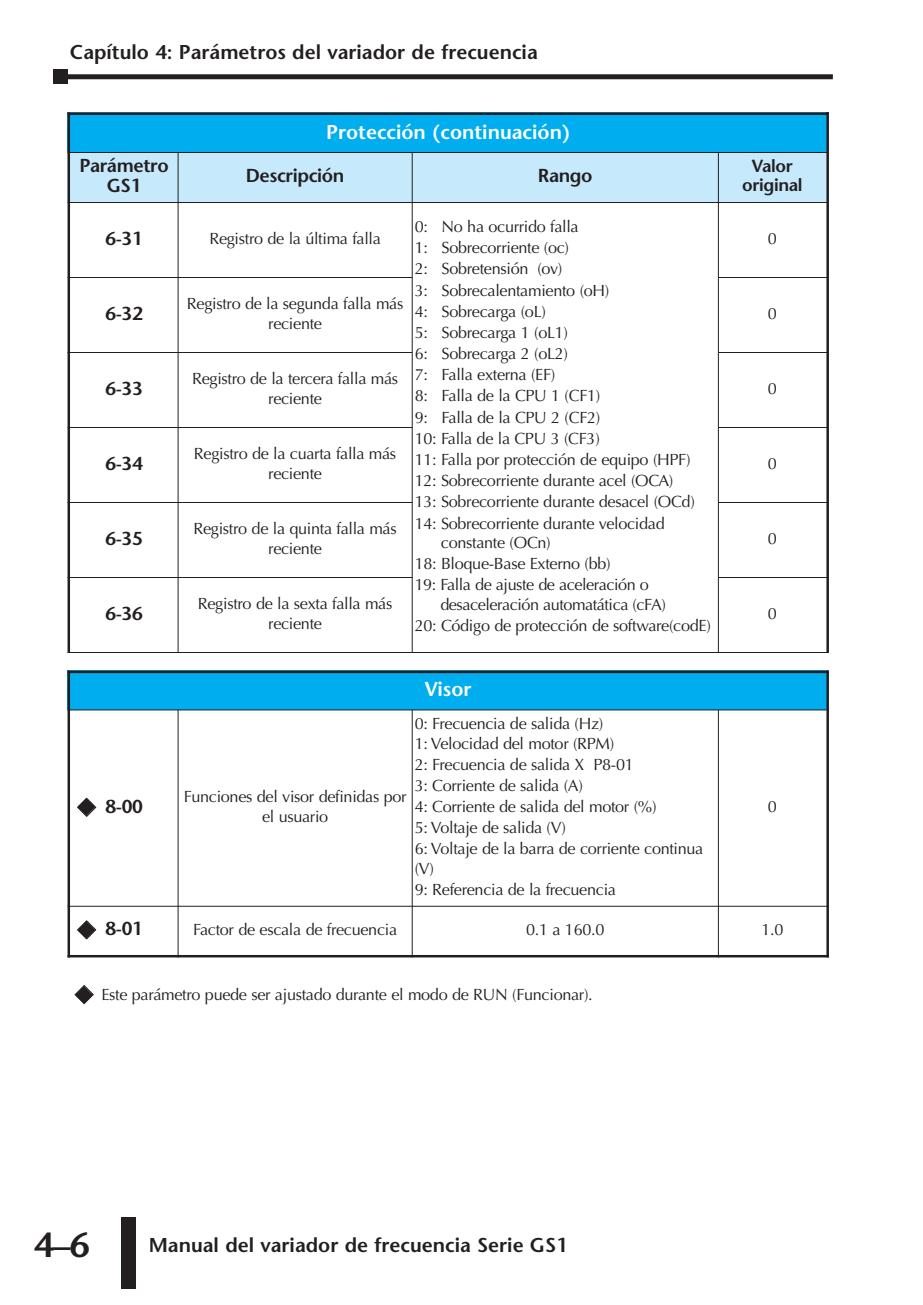
<style>
.page{position:relative;width:923px;height:1305px;background:#fff}
.page>*{position:absolute;margin:0;border:0;box-sizing:border-box;transform-origin:0 0}
.t1{font:600 35px "Stone Sans";color:#231f20}
.t2{font:600 20px "Stone Sans";color:#231f20}
.t3{font:600 20px "Stone Sans";color:#fff}
.t4{font:600 18.75px/19.2px "Stone Sans";letter-spacing:-.02em;color:#231f20;text-align:center}
.t5{font:600 17.5px/19.2px "Stone Sans";letter-spacing:-.02em;color:#231f20;text-align:center}
.t6{font:16.25px/21.2px "Optima";letter-spacing:-.02em;color:#231f20}
</style>
<div class="page">
<div style="left:67px;top:74px;width:765px;height:5px;background:#231f20"></div>
<div style="left:53px;top:70px;width:14px;height:14px;background:#231f20"></div>
<div style="left:121px;top:1217px;width:14px;height:72px;background:#231f20"></div>
<div style="left:68px;top:112px;width:759px;height:40px;background:#00aeef"></div>
<div style="left:68px;top:152px;width:110px;height:50px;background:#c6eafb"></div>
<div style="left:178px;top:152px;width:234px;height:50px;background:#c6eafb"></div>
<div style="left:412px;top:152px;width:306px;height:50px;background:#c6eafb"></div>
<div style="left:718px;top:152px;width:111px;height:50px;background:#c6eafb"></div>
<hr style="left:68px;top:112px;width:2px;height:540px;background:#231f20">
<hr style="left:178px;top:152px;width:1px;height:500px;background:#231f20">
<hr style="left:412px;top:152px;width:1px;height:500px;background:#231f20">
<hr style="left:718px;top:152px;width:1px;height:500px;background:#231f20">
<hr style="left:826px;top:112px;width:2px;height:540px;background:#231f20">
<hr style="left:68px;top:112px;width:760px;height:3px;background:#231f20">
<hr style="left:68px;top:152px;width:760px;height:1px;background:#231f20">
<hr style="left:68px;top:202px;width:760px;height:1px;background:#231f20">
<hr style="left:68px;top:277px;width:344px;height:1px;background:#231f20">
<hr style="left:718px;top:277px;width:110px;height:1px;background:#231f20">
<hr style="left:68px;top:352px;width:344px;height:1px;background:#231f20">
<hr style="left:718px;top:352px;width:110px;height:1px;background:#231f20">
<hr style="left:68px;top:427px;width:344px;height:1px;background:#231f20">
<hr style="left:718px;top:427px;width:110px;height:1px;background:#231f20">
<hr style="left:68px;top:502px;width:344px;height:1px;background:#231f20">
<hr style="left:718px;top:502px;width:110px;height:1px;background:#231f20">
<hr style="left:68px;top:577px;width:344px;height:1px;background:#231f20">
<hr style="left:718px;top:577px;width:110px;height:1px;background:#231f20">
<hr style="left:68px;top:652px;width:760px;height:1px;background:#231f20">
<div style="left:68px;top:671px;width:759px;height:39px;background:#00aeef"></div>
<hr style="left:68px;top:671px;width:2px;height:286px;background:#231f20">
<hr style="left:178px;top:710px;width:1px;height:247px;background:#231f20">
<hr style="left:412px;top:710px;width:1px;height:247px;background:#231f20">
<hr style="left:718px;top:710px;width:1px;height:247px;background:#231f20">
<hr style="left:826px;top:671px;width:2px;height:286px;background:#231f20">
<hr style="left:68px;top:671px;width:760px;height:2px;background:#231f20">
<hr style="left:68px;top:710px;width:760px;height:1px;background:#231f20">
<hr style="left:68px;top:906px;width:760px;height:1px;background:#231f20">
<hr style="left:68px;top:955px;width:760px;height:2px;background:#231f20">
<p class="t2" style="left:70px;top:44px;width:469px">Capítulo 4: Parámetros del variador de frecuencia</p>
<p class="t3" style="left:326px;top:124px;width:245px">Protección (continuación)</p>
<p class="t4" style="left:79px;top:158px;width:91px">Parámetro<br>GS1</p>
<p class="t4" style="left:246px;top:168px;width:100px">Descripción</p>
<p class="t4" style="left:538px;top:168px;width:56px">Rango</p>
<p class="t5" style="left:742px;top:158px;width:62px">Valor original</p>
<p class="t4" style="left:105px;top:230px;width:39px">6-31</p>
<p class="t6" style="left:209px;top:229px;width:173px">Registro de la última falla</p>
<p class="t6" style="left:415px;top:218px;width:281px">0: No ha ocurrido falla<br>1: Sobrecorriente (oc)<br>2: Sobretensión (ov)<br>3: Sobrecalentamiento (oH)<br>4: Sobrecarga (oL)<br>5: Sobrecarga 1 (oL1)<br>6: Sobrecarga 2 (oL2)<br>7: Falla externa (EF)<br>8: Falla de la CPU 1 (CF1)<br>9: Falla de la CPU 2 (CF2)<br>10: Falla de la CPU 3 (CF3)<br>11: Falla por protección de equipo (HPF)<br>12: Sobrecorriente durante acel (OCA)<br>13: Sobrecorriente durante desacel (OCd)<br>14: Sobrecorriente durante velocidad</p>
<p class="t6" style="left:415px;top:533px;width:236px;text-indent:26px">constante (OCn)<br>18: Bloque-Base Externo (bb)<br>19: Falla de ajuste de aceleración o</p>
<p class="t6" style="left:415px;top:595px;width:298px;text-indent:26px">desaceleración automatática (cFA)<br>20: Código de protección de software(codE)</p>
<p class="t6" style="left:767px;top:229px;width:11px">0</p>
<p class="t4" style="left:105px;top:305px;width:39px">6-32</p>
<p class="t6" style="left:187px;top:296px;width:218px;line-height:19.2px;text-align:center">Registro de la segunda falla más reciente</p>
<p class="t6" style="left:767px;top:304px;width:11px">0</p>
<p class="t4" style="left:105px;top:380px;width:39px">6-33</p>
<p class="t6" style="left:192px;top:371px;width:207px;line-height:19.2px;text-align:center">Registro de la tercera falla más reciente</p>
<p class="t6" style="left:767px;top:379px;width:11px">0</p>
<p class="t4" style="left:105px;top:455px;width:39px">6-34</p>
<p class="t6" style="left:194px;top:446px;width:204px;line-height:19.2px;text-align:center">Registro de la cuarta falla más reciente</p>
<p class="t6" style="left:767px;top:454px;width:11px">0</p>
<p class="t4" style="left:105px;top:530px;width:39px">6-35</p>
<p class="t6" style="left:193px;top:521px;width:205px;line-height:19.2px;text-align:center">Registro de la quinta falla más reciente</p>
<p class="t6" style="left:767px;top:529px;width:11px">0</p>
<p class="t4" style="left:105px;top:605px;width:39px">6-36</p>
<p class="t6" style="left:198px;top:596px;width:196px;line-height:19.2px;text-align:center">Registro de la sexta falla más reciente</p>
<p class="t6" style="left:767px;top:604px;width:11px">0</p>
<p class="t4" style="left:106px;top:798px;width:39px">8-00</p>
<p class="t6" style="left:184px;top:789px;width:224px;line-height:19.2px;text-align:center">Funciones del visor definidas por el usuario</p>
<p class="t3" style="left:425px;top:682px;width:48px">Visor</p>
<p class="t6" style="left:415px;top:716px;width:201px;line-height:19.2px">0: Frecuencia de salida (Hz)<br>1: Velocidad del motor (RPM)</p>
<p class="t6" style="left:415px;top:755px;width:290px">2: Frecuencia de salida X P8-01<br>3: Corriente de salida (A)<br>4: Corriente de salida del motor (%)<br>5: Voltaje de salida (V)<br>6: Voltaje de la barra de corriente continua</p>
<p class="t6" style="left:415px;top:859px;width:203px">(V)<br>9: Referencia de la frecuencia</p>
<p class="t6" style="left:767px;top:797px;width:11px">0</p>
<p class="t4" style="left:106px;top:921px;width:39px">8-01</p>
<p class="t6" style="left:193px;top:920px;width:205px">Factor de escala de frecuencia</p>
<p class="t6" style="left:526px;top:920px;width:80px">0.1 a 160.0</p>
<p class="t6" style="left:761px;top:920px;width:23px">1.0</p>
<p class="t6" style="left:101px;top:985px;width:493px">Este parámetro puede ser ajustado durante el modo de RUN (Funcionar).</p>
<h1 class="t1" style="left:34px;top:1231px;width:58px">4–6</h1>
<p class="t2" style="left:149px;top:1237px;width:420px">Manual del variador de frecuencia Serie GS1</p>
</div>
